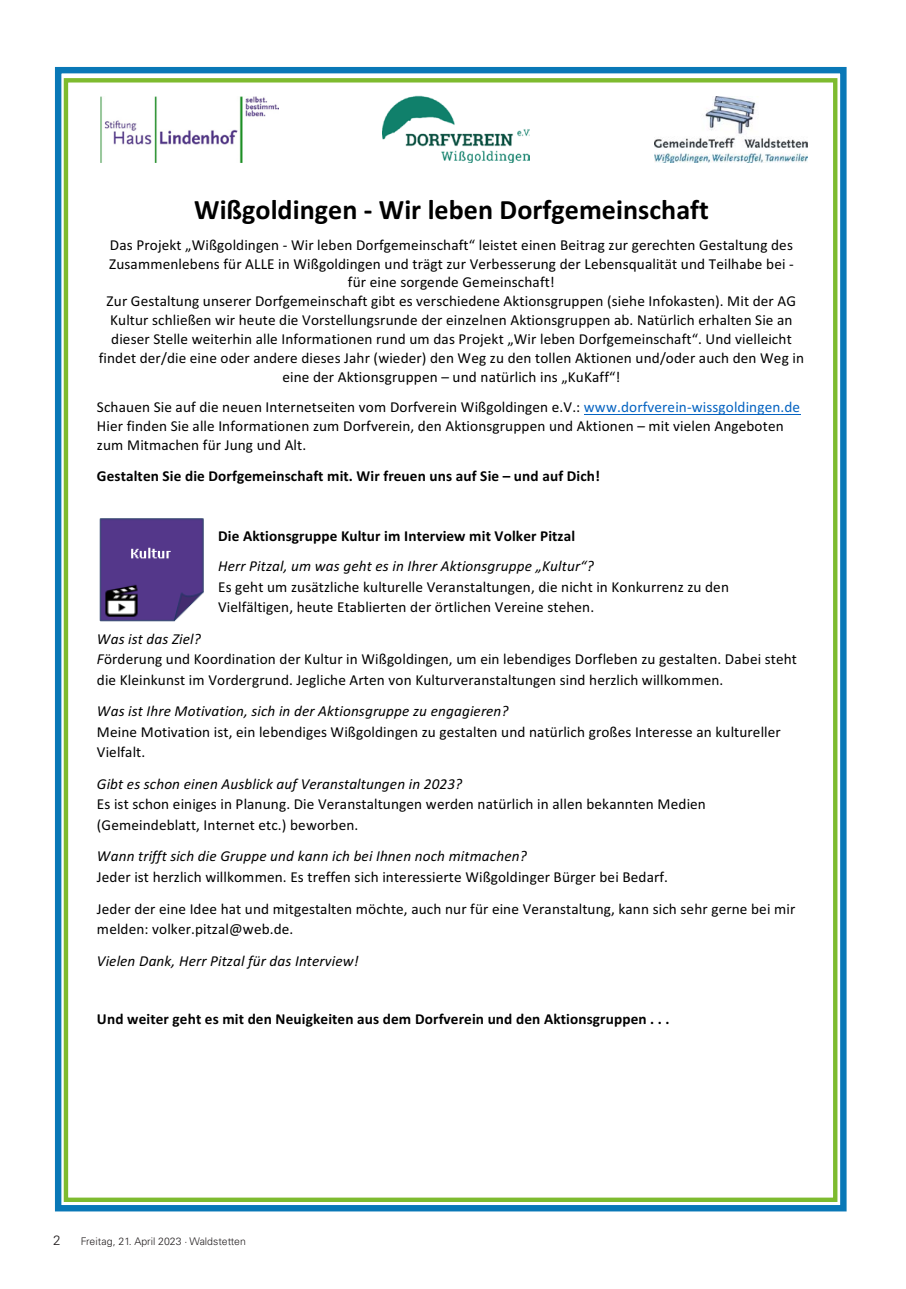
<style>
.page{position:relative;width:906px;height:1289px;background:#fff}
.page>*{position:absolute;margin:0;border:0;box-sizing:border-box;transform-origin:0 0}
.t1{font:700 28.05px "Calibri";color:#000}
.t2{font:15.15px/18.9px "Calibri";letter-spacing:.01em;color:#000}
.t3{font:700 15.15px "Calibri";letter-spacing:.01em;color:#000}
.t4{font:italic 15.15px/30.2px "Calibri";letter-spacing:.01em;color:#000}
.t5{font:300 13.5px "Univers LT";color:#231f20}
.t6{font:300 10.5px "Univers LT";color:#231f20}
.s1{color:#0563c1}
.s2{font-weight:700;font-style:normal}
.s3{font-style:italic}
</style>
<div class="page">
<img style="left:655px;top:96px;width:152px;height:67px">
<img style="left:100px;top:96px;width:178px;height:67px">
<img style="left:383px;top:95px;width:147px;height:68px">
<hr style="left:584px;top:414px;width:216px;height:1px;background:#0563c1">
<div style="left:55px;top:67px;width:791px;height:1144px;border:6px solid #0978b7"></div>
<div style="left:64px;top:78px;width:773px;height:1123px;border:4px solid #7ebb2f"></div>
<img style="left:100px;top:518px;width:104px;height:104px">
<p class="t1" style="left:194px;top:190px;width:516px">Wißgoldingen - Wir leben Dorfgemeinschaft</p>
<p class="t2" style="left:99px;top:235px;width:706px;text-align:center">Das Projekt „Wißgoldingen - Wir leben Dorfgemeinschaft“ leistet einen Beitrag zur gerechten Gestaltung des Zusammenlebens für ALLE in Wißgoldingen und trägt zur Verbesserung der Lebensqualität und Teilhabe bei - für eine sorgende Gemeinschaft!<br>Zur Gestaltung unserer Dorfgemeinschaft gibt es verschiedene Aktionsgruppen (siehe Infokasten). Mit der AG Kultur schließen wir heute die Vorstellungsrunde der einzelnen Aktionsgruppen ab. Natürlich erhalten Sie an dieser Stelle weiterhin alle Informationen rund um das Projekt „Wir leben Dorfgemeinschaft“. Und vielleicht findet der/die eine oder andere dieses Jahr (wieder) den Weg zu den tollen Aktionen und/oder auch den Weg in eine der Aktionsgruppen – und natürlich ins „KuKaff“!</p>
<p class="t2" style="left:97px;top:397px;width:704px">Schauen Sie auf die neuen Internetseiten vom Dorfverein Wißgoldingen e.V.: <span class="s1">www.dorfverein-wissgoldingen.de<br></span>Hier finden Sie alle Informationen zum Dorfverein, den Aktionsgruppen und Aktionen – mit vielen Angeboten zum Mitmachen für Jung und Alt.</p>
<p class="t3" style="left:97px;top:465px;width:505px">Gestalten Sie die Dorfgemeinschaft mit. Wir freuen uns auf Sie – und auf Dich!</p>
<p class="t4" style="left:218px;top:520px;width:377px"><span class="s2">Die Aktionsgruppe Kultur im Interview mit Volker Pitzal<br></span>Herr Pitzal, um was geht es in Ihrer Aktionsgruppe „Kultur“?</p>
<p class="t2" style="left:218px;top:576px;width:512px;line-height:20.2px">Es geht um zusätzliche kulturelle Veranstaltungen, die nicht in Konkurrenz zu den<br>Vielfältigen, heute Etablierten der örtlichen Vereine stehen.</p>
<p class="t2" style="left:97px;top:628px;width:701px;line-height:20.2px"><span class="s3">Was ist das Ziel?<br>F</span>örderung und Koordination der Kultur in Wißgoldingen, um ein lebendiges Dorfleben zu gestalten. Dabei steht die Kleinkunst im Vordergrund. Jegliche Arten von Kulturveranstaltungen sind herzlich willkommen.</p>
<p class="t2" style="left:97px;top:700px;width:685px;line-height:20.4px"><span class="s3">Was ist Ihre Motivation, sich in der Aktionsgruppe zu engagieren?<br></span>Meine Motivation ist, ein lebendiges Wißgoldingen zu gestalten und natürlich großes Interesse an kultureller<br>Vielfalt.</p>
<p class="t2" style="left:97px;top:773px;width:610px;line-height:20.2px"><span class="s3">Gibt es schon einen Ausblick auf Veranstaltungen in 2023?<br></span>Es ist schon einiges in Planung. Die Veranstaltungen werden natürlich in allen bekannten Medien (Gemeindeblatt, Internet etc.) beworben.</p>
<p class="t2" style="left:97px;top:845px;width:572px;line-height:20.2px"><span class="s3">Wann trifft sich die Gruppe und kann ich bei Ihnen noch mitmachen?<br></span>Jeder ist herzlich willkommen. Es treffen sich interessierte Wißgoldinger Bürger bei Bedarf.</p>
<p class="t2" style="left:97px;top:897px;width:700px;line-height:20.7px">Jeder der eine Idee hat und mitgestalten möchte, auch nur für eine Veranstaltung, kann sich sehr gerne bei mir melden: volker.pitzal@web.de.</p>
<p class="t4" style="left:97px;top:944px;width:263px">Vielen Dank, Herr Pitzal für das Interview!</p>
<p class="t3" style="left:97px;top:1008px;width:574px">Und weiter geht es mit den Neuigkeiten aus dem Dorfverein und den Aktionsgruppen . . .</p>
<p class="t5" style="left:53px;top:1231px;width:9px">2</p>
<p class="t6" style="left:81px;top:1234px;width:167px">Freitag, 21. April 2023 · Waldstetten</p>
</div>
